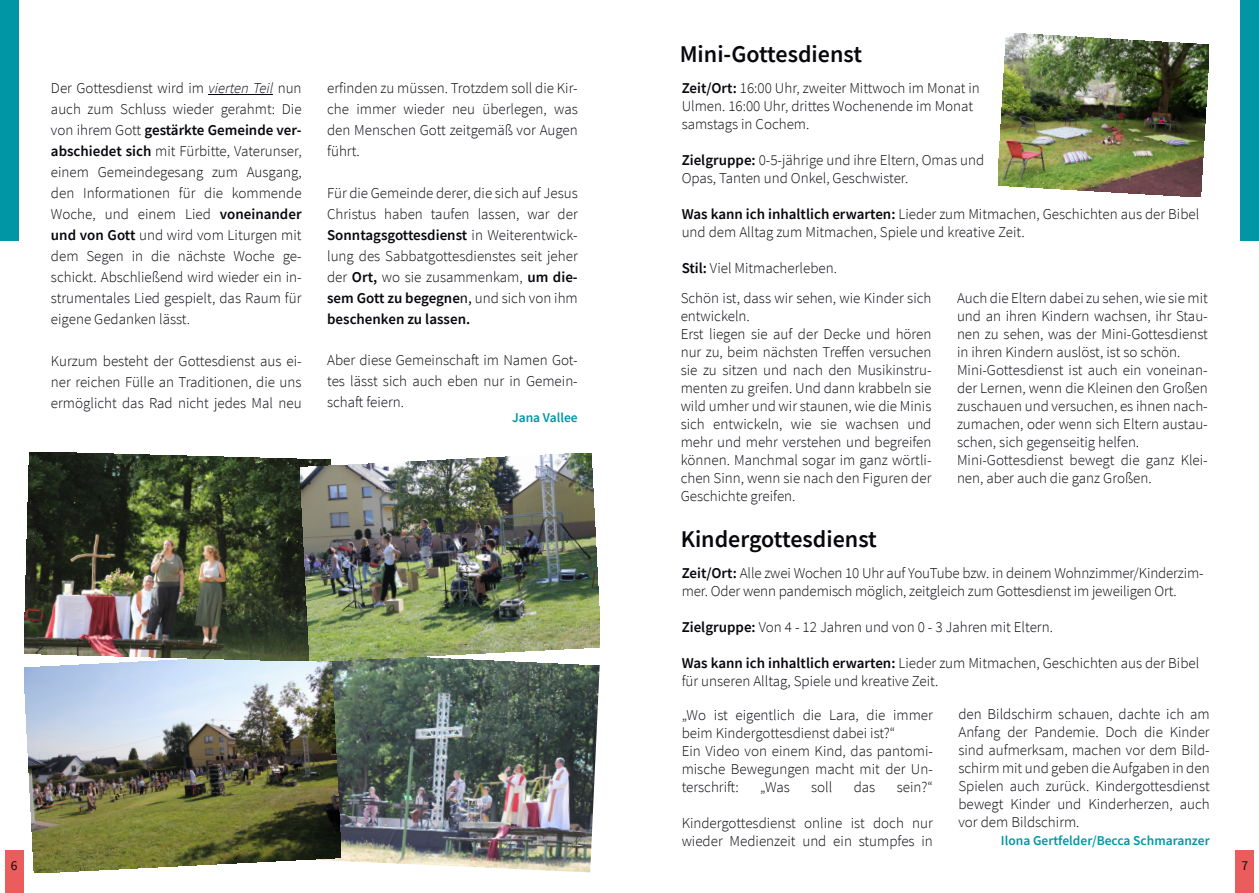
<style>
.page{position:relative;width:1259px;height:893px;background:#fff}
.page>*{position:absolute;margin:0;border:0;box-sizing:border-box;transform-origin:0 0}
.t1{font:600 24px "Source Sans Pro";color:#08070d}
.t2{font:300 15px/18px "Source Sans Pro";color:#08070d}
.t3{font:600 13.5px "Source Sans Pro";color:#0196a6}
.t4{font:13.5px "Source Sans Pro";color:#08070d}
.s1{font-style:italic}
.s2{font-weight:600}
.s3{font-weight:400}
</style>
<div class="page">
<div style="left:0;top:0;width:19px;height:241px;background:#0196a6"></div>
<div style="left:1240px;top:0;width:19px;height:241px;background:#0196a6"></div>
<div style="left:1235px;top:850px;width:19px;height:43px;background:#eb5d5c"></div>
<div style="left:5px;top:850px;width:18px;height:43px;background:#eb5d5c"></div>
<hr style="left:208px;top:94px;width:65px;height:1px;background:#08070d">
<img style="left:998px;top:33px;width:210px;height:163px">
<img style="left:341px;top:661px;width:259px;height:211px">
<img style="left:24px;top:661px;width:317px;height:211px">
<img style="left:24px;top:452px;width:276px;height:209px">
<img style="left:300px;top:454px;width:300px;height:207px">
<p class="t2" style="left:51px;top:79px;width:252px;line-height:21px;text-align:justify">Der Gottesdienst wird im <span class="s1">vierten Teil</span> nun auch zum Schluss wieder gerahmt: Die von ihrem Gott <span class="s2">gestärkte Gemeinde ver&shy;abschiedet sich</span> mit Fürbitte, Vaterunser, einem Gemeindegesang zum Ausgang, den Informationen für die kommende Woche, und einem Lied <span class="s2">voneinander und von Gott</span> und wird vom Liturgen mit dem Segen in die nächste Woche ge&shy;schickt. Abschließend wird wieder ein in&shy;strumentales Lied gespielt, das Raum für eigene Gedanken lässt.</p>
<p class="t2" style="left:51px;top:352px;width:252px;line-height:21px;text-align:justify">Kurzum besteht der Gottesdienst aus ei&shy;ner reichen Fülle an Traditionen, die uns ermöglicht das Rad nicht jedes Mal neu</p>
<p class="t2" style="left:327px;top:79px;width:252px;line-height:21px;text-align:justify">erfinden zu müssen. Trotzdem soll die Kir&shy;che immer wieder neu überlegen, was den Menschen Gott zeitgemäß vor Augen führt.</p>
<p class="t2" style="left:327px;top:184px;width:252px;line-height:21px;text-align:justify">Für die Gemeinde derer, die sich auf Jesus Christus haben taufen lassen, war der <span class="s2">Sonntagsgottesdienst</span> in Weiterentwick&shy;lung des Sabbatgottesdienstes seit jeher der <span class="s2">Ort,</span> wo sie zusammenkam, <span class="s2">um die&shy;sem Gott zu begegne</span><span class="s3">n,</span> und sich von ihm <span class="s2">beschenken zu lassen.</span></p>
<p class="t2" style="left:327px;top:351px;width:252px;line-height:20.7px;text-align:justify">Aber diese Gemeinschaft im Namen Got&shy;tes lässt sich auch eben nur in Gemein&shy;schaft feiern.</p>
<p class="t3" style="left:512px;top:412px;width:67px">Jana Vallee</p>
<h1 class="t1" style="left:680px;top:44px;width:184px">Mini-Gottesdienst</h1>
<p class="t2" style="left:681px;top:80px;width:300px"><span class="s2">Zeit/Ort:</span> 16:00 Uhr, zweiter Mittwoch im Monat in<br>Ulmen. 16:00 Uhr, drittes Wochenende im Monat samstags in Cochem.</p>
<p class="t2" style="left:681px;top:152px;width:304px"><span class="s2">Zielgruppe:</span> 0-5-jährige und ihre Eltern, Omas und<br>Opas, Tanten und Onkel, Geschwister.</p>
<p class="t2" style="left:681px;top:206px;width:519px"><span class="s2">Was kann ich inhaltlich erwarten:</span> Lieder zum Mitmachen, Geschichten aus der Bibel und dem Alltag zum Mitmachen, Spiele und kreative Zeit.</p>
<p class="t2" style="left:681px;top:260px;width:157px"><span class="s2">Stil:</span> Viel Mitmacherleben.</p>
<p class="t2" style="left:680px;top:290px;width:252px">Schön ist, dass wir sehen, wie Kinder sich entwickeln.<br>Erst liegen sie auf der Decke und hören nur zu, beim nächsten Treffen versuchen sie zu sitzen und nach den Musikinstru&shy;menten zu greifen. Und dann krabbeln sie wild umher und wir staunen, wie die Minis sich entwickeln, wie sie wachsen und mehr und mehr verstehen und begreifen können. Manchmal sogar im ganz wörtli&shy;chen Sinn, wenn sie nach den Figuren der Geschichte greifen.</p>
<p class="t2" style="left:957px;top:290px;width:252px">Auch die Eltern dabei zu sehen, wie sie mit und an ihren Kindern wachsen, ihr Stau&shy;nen zu sehen, was der Mini-Gottesdienst in ihren Kindern auslöst, ist so schön.<br>Mini-Gottesdienst ist auch ein voneinan&shy;der Lernen, wenn die Kleinen den Großen zuschauen und versuchen, es ihnen nach&shy;zumachen, oder wenn sich Eltern austau&shy;schen, sich gegenseitig helfen.<br>Mini-Gottesdienst bewegt die ganz Klei&shy;nen, aber auch die ganz Großen.</p>
<h1 class="t1" style="left:680px;top:529px;width:198px">Kindergottesdienst</h1>
<p class="t2" style="left:681px;top:565px;width:523px"><span class="s2">Zeit/Ort:</span> Alle zwei Wochen 10 Uhr auf YouTube bzw. in deinem Wohnzimmer/Kinderzim&shy;mer. Oder wenn pandemisch möglich, zeitgleich zum Gottesdienst im jeweiligen Ort.</p>
<p class="t2" style="left:681px;top:619px;width:373px"><span class="s2">Zielgruppe:</span> Von 4 - 12 Jahren und von 0 - 3 Jahren mit Eltern.</p>
<p class="t2" style="left:681px;top:655px;width:519px"><span class="s2">Was kann ich inhaltlich erwarten:</span> Lieder zum Mitmachen, Geschichten aus der Bibel für unseren Alltag, Spiele und kreative Zeit.</p>
<p class="t2" style="left:681px;top:707px;width:253px">„Wo ist eigentlich die Lara, die immer beim Kindergottesdienst dabei ist?“<br>Ein Video von einem Kind, das pantomi&shy;mische Bewegungen macht mit der Un&shy;terschrift:</p>
<p class="t2" style="left:958px;top:707px;width:253px;text-align:justify">den Bildschirm schauen, dachte ich am Anfang der Pandemie. Doch die Kinder sind aufmerksam, machen vor dem Bild&shy;schirm mit und geben die Aufgaben in den Spielen auch zurück. Kindergottesdienst bewegt Kinder und Kinderherzen, auch vor dem Bildschirm.</p>
<p class="t3" style="left:1001px;top:835px;width:210px">Ilona Gertfelder/Becca Schmaranzer</p>
<p class="t2" style="left:760px;top:779px;width:31px">„Was</p>
<p class="t2" style="left:811px;top:779px;width:23px">soll</p>
<p class="t2" style="left:853px;top:779px;width:23px">das</p>
<p class="t2" style="left:896px;top:779px;width:38px">sein?“</p>
<p class="t2" style="left:681px;top:815px;width:253px">Kindergottesdienst online ist doch nur wieder Medienzeit und ein stumpfes in</p>
<p class="t4" style="left:11px;top:860px;width:8px">6</p>
<p class="t4" style="left:1241px;top:860px;width:8px">7</p>
</div>
